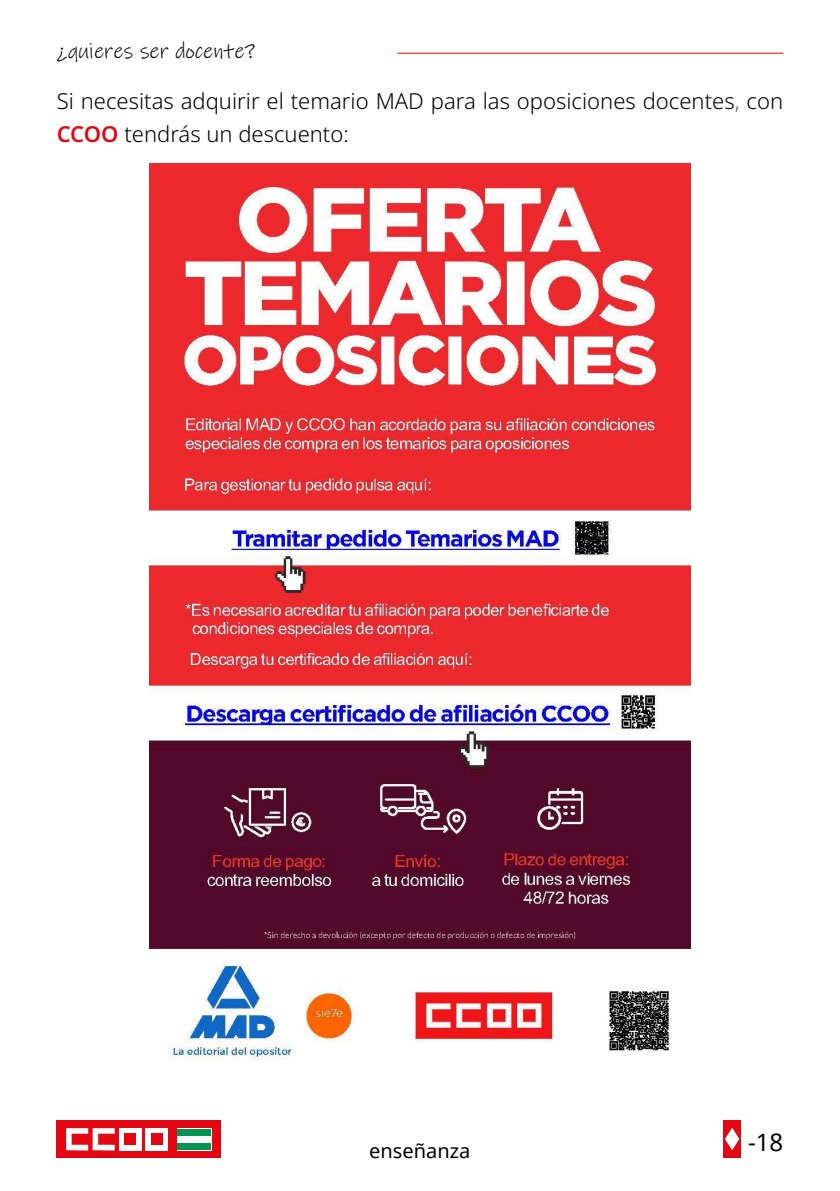
<style>
.page{position:relative;width:840px;height:1191px;background:#fff}
.page>*{position:absolute;margin:0;border:0;box-sizing:border-box;transform-origin:0 0}
.t1{font:24px "Noto Sans";color:#000}
.t2{font:300 22px/33px "Noto Sans";color:#000}
.t3{font:22px "Ink Free";color:#000}
.t4{font:20px "Noto Sans";color:#000}
.s1{color:#595959}
.s2{font-weight:600;color:#e30613}
</style>
<div class="page">
<hr style="left:397px;top:53px;width:385px;height:1px;background:#e30613">
<div style="left:57px;top:1120px;width:164px;height:37px;background:#e30613"></div>
<div style="left:176px;top:1128px;width:35px;height:22px;background:#fff"></div>
<div style="left:177px;top:1129px;width:34px;height:6px;background:#009453"></div>
<div style="left:177px;top:1143px;width:34px;height:6px;background:#009453"></div>
<svg style="left:66px;top:1128px;width:49px;height:22px"></svg>
<div style="left:119px;top:1128px;width:22px;height:22px;background:#fff"></div>
<div style="left:125px;top:1134px;width:11px;height:11px;background:#e30613"></div>
<div style="left:145px;top:1128px;width:23px;height:22px;background:#fff"></div>
<div style="left:151px;top:1134px;width:11px;height:11px;background:#e30613"></div>
<div style="left:723px;top:1120px;width:17px;height:37px;background:#e30613"></div>
<svg style="left:725px;top:1128px;width:14px;height:22px"></svg>
<img style="left:150px;top:164px;width:539px;height:897px">
<p class="t3" style="left:57px;top:36px;width:200px">¿quieres ser docente?</p>
<p class="t2" style="left:57px;top:85px;width:727px">Si necesitas adquirir el temario MAD para las oposiciones docentes<span class="s1">,</span> con<br><span class="s2">CCOO</span> tendrás un descuento:</p>
<p class="t4" style="left:369px;top:1137px;width:103px">enseñanza</p>
<p class="t1" style="left:747px;top:1125px;width:37px">-18</p>
</div>
